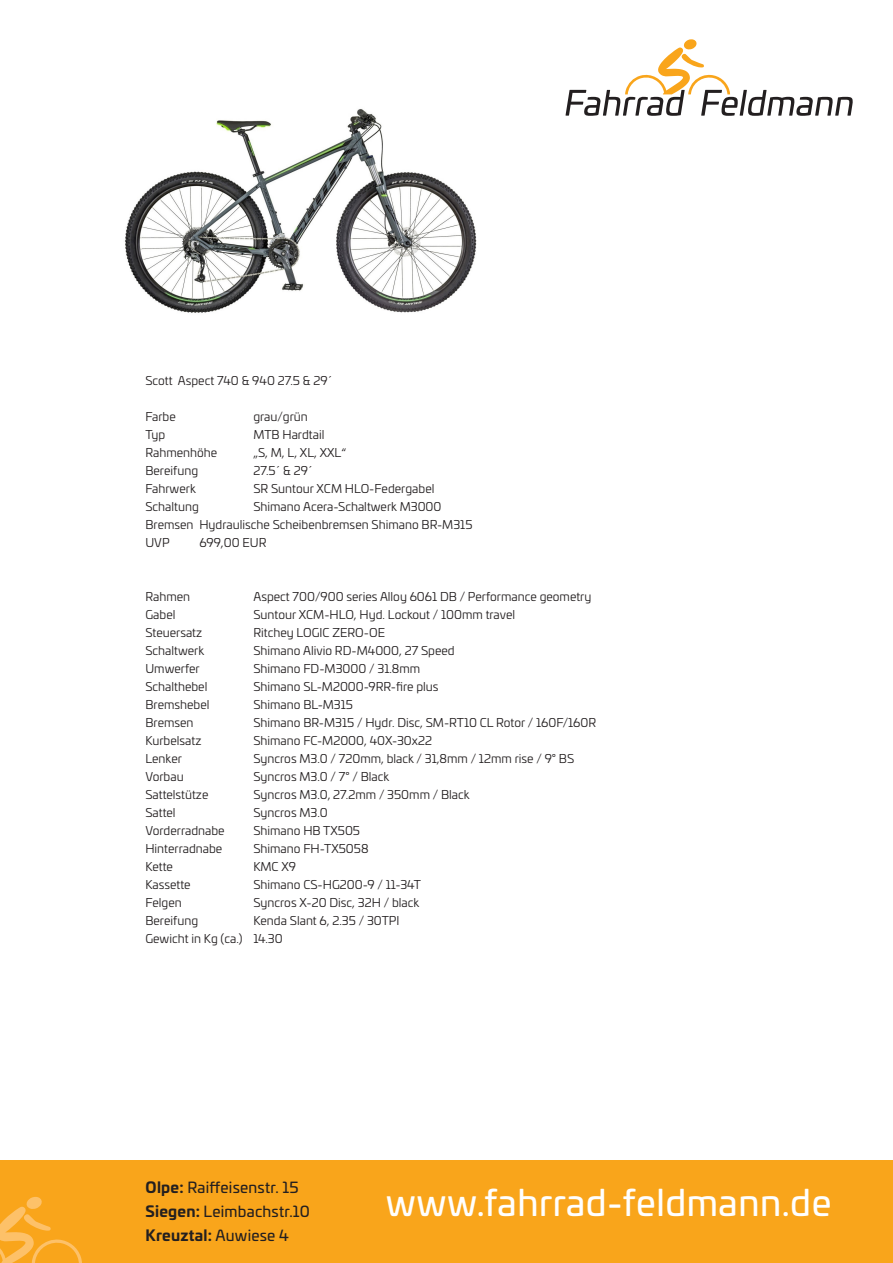
<style>
.page{position:relative;width:893px;height:1263px;background:#fff}
.page>*{position:absolute;margin:0;border:0;box-sizing:border-box;transform-origin:0 0}
.t1{font:36px "Univia Pro";letter-spacing:.015em;color:#fff}
.t2{font:15px "Univia Pro";letter-spacing:.015em;color:#231f20}
.t3{font:700 15px "Univia Pro";letter-spacing:.015em;color:#231f20}
.t4{font:12px "Univia Pro";color:#231f20}
.s1{font-weight:700}
.s2{font-weight:400}
</style>
<div class="page">
<div style="left:0;top:1161px;width:893px;height:102px;background:#f9a51b"></div>
<svg style="left:0;top:1197px;width:82px;height:66px"></svg>
<svg style="left:565px;top:39px;width:288px;height:77px"></svg>
<img style="left:125px;top:109px;width:352px;height:204px">
<p class="t4" style="left:145px;top:372px;width:189px">Scott Aspect 740 &amp; 940 27.5 &amp; 29´</p>
<p class="t4" style="left:145px;top:408px;width:32px">Farbe</p>
<p class="t4" style="left:253px;top:408px;width:56px">grau/grün</p>
<p class="t4" style="left:145px;top:426px;width:21px">Typ</p>
<p class="t4" style="left:253px;top:426px;width:73px">MTB Hardtail</p>
<p class="t4" style="left:145px;top:444px;width:73px">Rahmenhöhe</p>
<p class="t4" style="left:253px;top:444px;width:94px">„S, M, L, XL, XXL“</p>
<p class="t4" style="left:145px;top:462px;width:54px">Bereifung</p>
<p class="t4" style="left:253px;top:462px;width:61px">27.5´ &amp; 29´</p>
<p class="t4" style="left:145px;top:480px;width:52px">Fahrwerk</p>
<p class="t4" style="left:253px;top:480px;width:183px">SR Suntour XCM HLO-Federgabel</p>
<p class="t4" style="left:145px;top:498px;width:55px">Schaltung</p>
<p class="t4" style="left:253px;top:498px;width:190px">Shimano Acera-Schaltwerk M3000</p>
<p class="t4" style="left:145px;top:516px;width:329px">Bremsen Hydraulische Scheibenbremsen Shimano BR-M315</p>
<p class="t4" style="left:145px;top:534px;width:26px">UVP</p>
<p class="t4" style="left:199px;top:534px;width:69px">699,00 EUR</p>
<p class="t4" style="left:145px;top:588px;width:46px">Rahmen</p>
<p class="t4" style="left:253px;top:588px;width:340px">Aspect 700/900 series Alloy 6061 DB / Performance geometry</p>
<p class="t4" style="left:145px;top:606px;width:32px">Gabel</p>
<p class="t4" style="left:253px;top:606px;width:263px">Suntour XCM-HLO, Hyd. Lockout / 100mm travel</p>
<p class="t4" style="left:145px;top:624px;width:58px">Steuersatz</p>
<p class="t4" style="left:253px;top:624px;width:133px">Ritchey LOGIC ZERO-OE</p>
<p class="t4" style="left:145px;top:642px;width:60px">Schaltwerk</p>
<p class="t4" style="left:253px;top:642px;width:203px">Shimano Alivio RD-M4000, 27 Speed</p>
<p class="t4" style="left:145px;top:660px;width:56px">Umwerfer</p>
<p class="t4" style="left:253px;top:660px;width:168px">Shimano FD-M3000 / 31.8mm</p>
<p class="t4" style="left:145px;top:678px;width:63px">Schalthebel</p>
<p class="t4" style="left:253px;top:678px;width:187px">Shimano SL-M2000-9RR-fire plus</p>
<p class="t4" style="left:145px;top:696px;width:66px">Bremshebel</p>
<p class="t4" style="left:253px;top:696px;width:101px">Shimano BL-M315</p>
<p class="t4" style="left:145px;top:714px;width:50px">Bremsen</p>
<p class="t4" style="left:253px;top:714px;width:344px">Shimano BR-M315 / Hydr. Disc, SM-RT10 CL Rotor / 160F/160R</p>
<p class="t4" style="left:145px;top:732px;width:57px">Kurbelsatz</p>
<p class="t4" style="left:253px;top:732px;width:180px">Shimano FC-M2000, 40X-30x22</p>
<p class="t4" style="left:145px;top:750px;width:38px">Lenker</p>
<p class="t4" style="left:253px;top:750px;width:322px">Syncros M3.0 / 720mm, black / 31,8mm / 12mm rise / 9° BS</p>
<p class="t4" style="left:145px;top:768px;width:40px">Vorbau</p>
<p class="t4" style="left:253px;top:768px;width:137px">Syncros M3.0 / 7° / Black</p>
<p class="t4" style="left:145px;top:786px;width:64px">Sattelstütze</p>
<p class="t4" style="left:253px;top:786px;width:218px">Syncros M3.0, 27.2mm / 350mm / Black</p>
<p class="t4" style="left:145px;top:804px;width:32px">Sattel</p>
<p class="t4" style="left:253px;top:804px;width:76px">Syncros M3.0</p>
<p class="t4" style="left:145px;top:822px;width:81px">Vorderradnabe</p>
<p class="t4" style="left:253px;top:822px;width:108px">Shimano HB TX505</p>
<p class="t4" style="left:145px;top:840px;width:78px">Hinterradnabe</p>
<p class="t4" style="left:253px;top:840px;width:117px">Shimano FH-TX5058</p>
<p class="t4" style="left:145px;top:858px;width:29px">Kette</p>
<p class="t4" style="left:253px;top:858px;width:44px">KMC X9</p>
<p class="t4" style="left:145px;top:876px;width:47px">Kassette</p>
<p class="t4" style="left:253px;top:876px;width:169px">Shimano CS-HG200-9 / 11-34T</p>
<p class="t4" style="left:145px;top:894px;width:38px">Felgen</p>
<p class="t4" style="left:253px;top:894px;width:167px">Syncros X-20 Disc, 32H / black</p>
<p class="t4" style="left:145px;top:912px;width:54px">Bereifung</p>
<p class="t4" style="left:253px;top:912px;width:148px">Kenda Slant 6, 2.35 / 30TPI</p>
<p class="t4" style="left:145px;top:930px;width:139px">Gewicht in Kg (ca.) 14.30</p>
<p class="t2" style="left:146px;top:1176px;width:154px"><span class="s1">Olpe:</span> Raiffeisenstr. 15</p>
<p class="t2" style="left:146px;top:1200px;width:166px"><span class="s1">Siegen:</span> Leimbachstr.10</p>
<p class="t3" style="left:146px;top:1223px;width:145px">Kreuztal: <span class="s2">Auwiese 4</span></p>
<p class="t1" style="left:386px;top:1176px;width:447px">www.fahrrad-feldmann.de</p>
</div>
